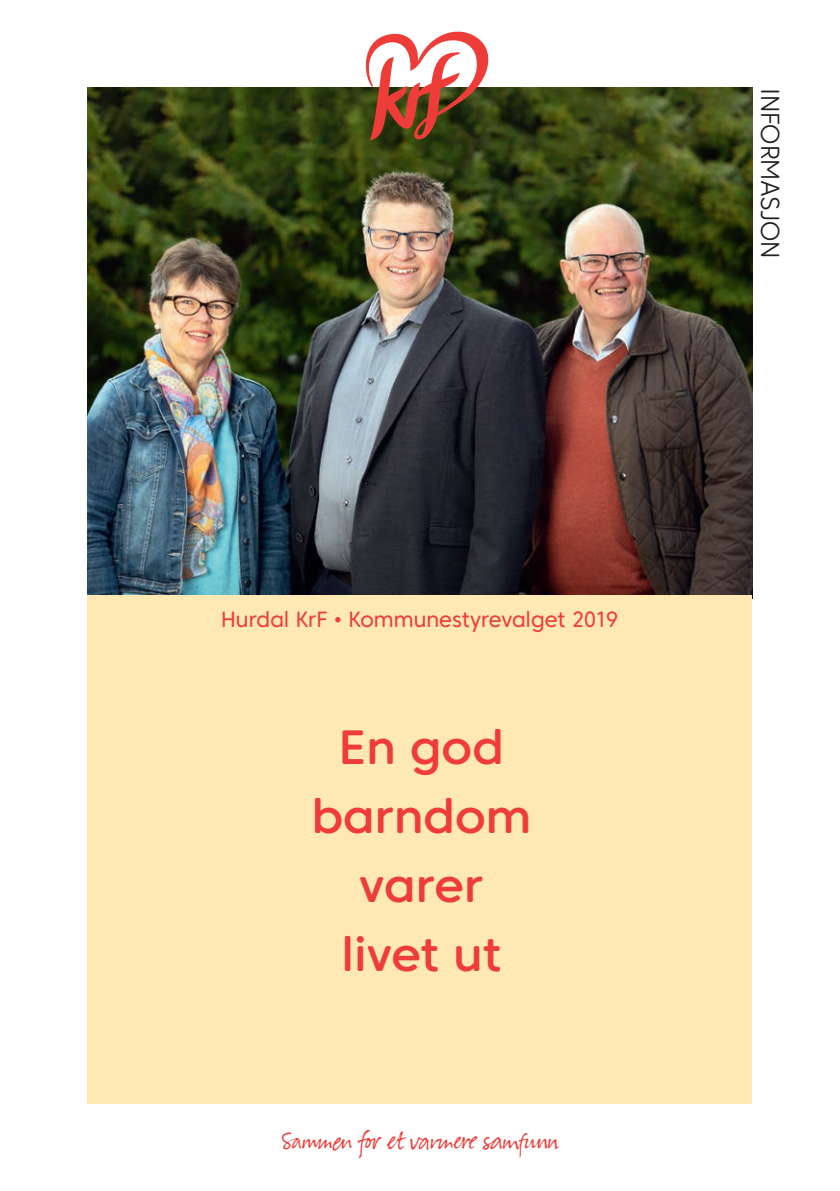
<style>
.page{position:relative;width:840px;height:1191px;background:#fff}
.page>*{position:absolute;margin:0;border:0;box-sizing:border-box;transform-origin:0 0}
.t1{font:500 48px/69px "Core Sans CR 55";color:#ee3d39;text-align:center}
.t2{font:30px "Suomi Hand Script";color:#ee3d39}
.t3{font:300 26px "Core Sans CR 35";letter-spacing:-.01em;color:#231f20;scale:.96 1}
.t4{font:22px "Core Sans CR 45";letter-spacing:-.005em;color:#ee3d39;scale:.96 1}
</style>
<div class="page">
<img style="left:87px;top:88px;width:664px;height:507px">
<div style="left:87px;top:595px;width:664px;height:508px;background:#fee9b5"></div>
<svg style="left:365px;top:32px;width:123px;height:109px"></svg>
<p class="t4" style="left:221px;top:606px;width:415px">Hurdal KrF • Kommunestyrevalget 2019</p>
<h1 class="t1" style="left:311px;top:712px;width:221px">En god barndom varer livet ut</h1>
<h2 class="t2" style="left:282px;top:1126px;width:277px">Sammen for et varmere samfunn</h2>
<p class="t3" style="left:786px;top:88px;width:179px;rotate:90deg">INFORMASJON</p>
</div>
